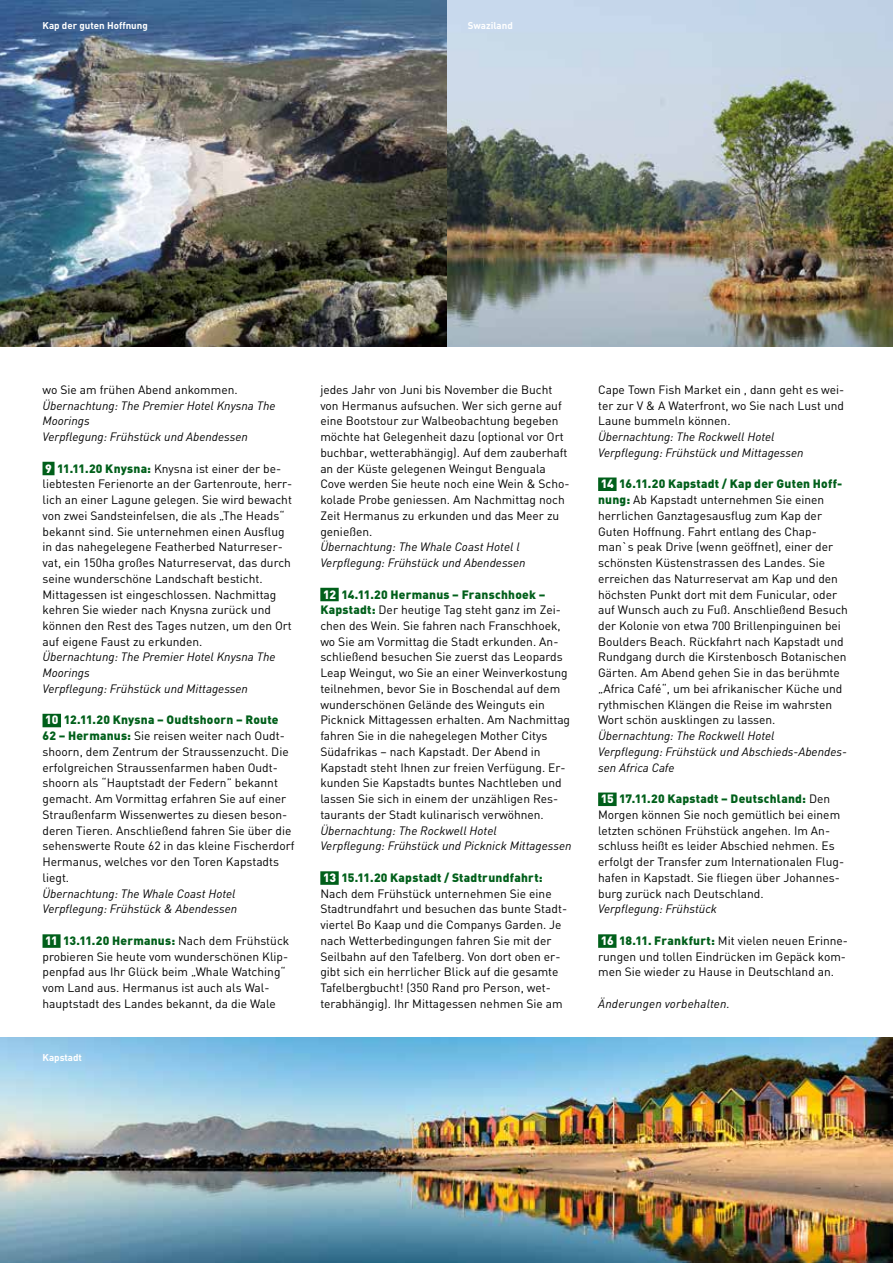
<style>
.page{position:relative;width:893px;height:1263px;background:#fff}
.page>*{position:absolute;margin:0;border:0;box-sizing:border-box;transform-origin:0 0}
.t1{font:12px/15.8px "DIN";color:#000}
.t2{font:italic 12px/15.8px "DIN";color:#000}
.t3{font:700 9.75px "DIN";color:#fff}
.s1{font-weight:900;color:#fff}
.s2{font-weight:900;color:#005f1a}
</style>
<div class="page">
<div style="left:43px;top:462px;width:12px;height:13px;background:#005f1a"></div>
<div style="left:43px;top:714px;width:18px;height:13px;background:#005f1a"></div>
<div style="left:43px;top:934px;width:18px;height:14px;background:#005f1a"></div>
<div style="left:320px;top:588px;width:19px;height:13px;background:#005f1a"></div>
<div style="left:320px;top:871px;width:19px;height:14px;background:#005f1a"></div>
<div style="left:598px;top:477px;width:19px;height:14px;background:#005f1a"></div>
<div style="left:598px;top:792px;width:19px;height:14px;background:#005f1a"></div>
<div style="left:598px;top:934px;width:18px;height:14px;background:#005f1a"></div>
<img style="left:0;top:0;width:893px;height:347px">
<img style="left:0;top:1037px;width:893px;height:226px">
<p class="t3" style="left:43px;top:19px;width:107px">Kap der guten Hoffnung</p>
<p class="t3" style="left:468px;top:19px;width:47px">Swaziland</p>
<p class="t1" style="left:43px;top:381px;width:197px">wo Sie am frühen Abend ankommen.</p>
<p class="t2" style="left:43px;top:397px;width:234px">Übernachtung: The Premier Hotel Knysna The<br>Moorings<br>Verpflegung: Frühstück und Abendessen</p>
<p class="t1" style="left:43px;top:460px;width:251px"><span class="s1">9</span> <span class="s2">11.11.20 Knysna:</span> Knysna ist einer der be&shy;liebtesten Ferienorte an der Gartenroute, herr&shy;lich an einer Lagune gelegen. Sie wird bewacht von zwei Sandsteinfelsen, die als „The Heads“ bekannt sind. Sie unternehmen einen Ausflug in das nahegelegene Featherbed Naturreser&shy;vat, ein 150ha großes Naturreservat, das durch seine wunderschöne Landschaft besticht.<br>Mittagessen ist eingeschlossen. Nachmittag kehren Sie wieder nach Knysna zurück und können den Rest des Tages nutzen, um den Ort auf eigene Faust zu erkunden.</p>
<p class="t2" style="left:43px;top:649px;width:234px">Übernachtung: The Premier Hotel Knysna The<br>Moorings<br>Verpflegung: Frühstück und Mittagessen</p>
<p class="t1" style="left:43px;top:712px;width:254px"><span class="s1">10</span> <span class="s2">12.11.20 Knysna – Oudtshoorn – Route<br>62 – Hermanus:</span> Sie reisen weiter nach Oudt&shy;shoorn, dem Zentrum der Straussenzucht. Die erfolgreichen Straussenfarmen haben Oudt&shy;shoorn als “Hauptstadt der Federn” bekannt gemacht. Am Vormittag erfahren Sie auf einer Straußenfarm Wissenwertes zu diesen beson&shy;deren Tieren. Anschließend fahren Sie über die sehenswerte Route 62 in das kleine Fischerdorf Hermanus, welches vor den Toren Kapstadts liegt.</p>
<p class="t2" style="left:43px;top:885px;width:196px">Übernachtung: The Whale Coast Hotel<br>Verpflegung: Frühstück &amp; Abendessen</p>
<p class="t1" style="left:43px;top:932px;width:248px"><span class="s1">11</span> <span class="s2">13.11.20 Hermanus:</span> Nach dem Frühstück probieren Sie heute vom wunderschönen Klip&shy;penpfad aus Ihr Glück beim „Whale Watching“ vom Land aus. Hermanus ist auch als Wal&shy;hauptstadt des Landes bekannt, da die Wale</p>
<p class="t3" style="left:43px;top:1051px;width:41px">Kapstadt</p>
<p class="t1" style="left:320px;top:381px;width:251px">jedes Jahr von Juni bis November die Bucht von Hermanus aufsuchen. Wer sich gerne auf eine Bootstour zur Walbeobachtung begeben möchte hat Gelegenheit dazu (optional vor Ort buchbar, wetterabhängig). Auf dem zauberhaft an der Küste gelegenen Weingut Benguala Cove werden Sie heute noch eine Wein &amp; Scho&shy;kolade Probe geniessen. Am Nachmittag noch Zeit Hermanus zu erkunden und das Meer zu genießen.</p>
<p class="t2" style="left:320px;top:539px;width:207px">Übernachtung: The Whale Coast Hotel l<br>Verpflegung: Frühstück und Abendessen</p>
<p class="t1" style="left:320px;top:586px;width:251px"><span class="s1">12</span> <span class="s2">14.11.20 Hermanus – Franschhoek – Kapstadt:</span> Der heutige Tag steht ganz im Zei&shy;chen des Wein. Sie fahren nach Franschhoek, wo Sie am Vormittag die Stadt erkunden. An&shy;schließend besuchen Sie zuerst das Leopards Leap Weingut, wo Sie an einer Weinverkostung teilnehmen, bevor Sie in Boschendal auf dem wunderschönen Gelände des Weinguts ein Picknick Mittagessen erhalten. Am Nachmittag fahren Sie in die nahegelegen Mother Citys Südafrikas – nach Kapstadt. Der Abend in Kapstadt steht Ihnen zur freien Verfügung. Er&shy;kunden Sie Kapstadts buntes Nachtleben und lassen Sie sich in einem der unzähligen Res&shy;taurants der Stadt kulinarisch verwöhnen.</p>
<p class="t2" style="left:320px;top:822px;width:253px">Übernachtung: The Rockwell Hotel<br>Verpflegung: Frühstück und Picknick Mittagessen</p>
<p class="t1" style="left:320px;top:869px;width:248px"><span class="s1">13</span> <span class="s2">15.11.20 Kapstadt / Stadtrundfahrt:<br></span>Nach dem Frühstück unternehmen Sie eine Stadtrundfahrt und besuchen das bunte Stadt&shy;viertel Bo Kaap und die Companys Garden. Je nach Wetterbedingungen fahren Sie mit der Seilbahn auf den Tafelberg. Von dort oben er&shy;gibt sich ein herrlicher Blick auf die gesamte Tafelbergbucht! (350 Rand pro Person, wet&shy;terabhängig). Ihr Mittagessen nehmen Sie am</p>
<p class="t1" style="left:598px;top:381px;width:248px;text-align:justify">Cape Town Fish Market ein , dann geht es wei&shy;ter zur V &amp; A Waterfront, wo Sie nach Lust und Laune bummeln können.</p>
<p class="t2" style="left:598px;top:429px;width:207px">Übernachtung: The Rockwell Hotel<br>Verpflegung: Frühstück und Mittagessen</p>
<p class="t1" style="left:598px;top:476px;width:251px"><span class="s1">14</span> <span class="s2">16.11.20 Kapstadt / Kap der Guten Hoff&shy;nung:</span> Ab Kapstadt unternehmen Sie einen herrlichen Ganztagesausflug zum Kap der Guten Hoffnung. Fahrt entlang des Chap&shy;man`s peak Drive (wenn geöffnet), einer der schönsten Küstenstrassen des Landes. Sie erreichen das Naturreservat am Kap und den höchsten Punkt dort mit dem Funicular, oder auf Wunsch auch zu Fuß. Anschließend Besuch der Kolonie von etwa 700 Brillenpinguinen bei Boulders Beach. Rückfahrt nach Kapstadt und Rundgang durch die Kirstenbosch Botanischen Gärten. Am Abend gehen Sie in das berühmte „Africa Café“, um bei afrikanischer Küche und rythmischen Klängen die Reise im wahrsten Wort schön ausklingen zu lassen.</p>
<p class="t2" style="left:598px;top:728px;width:250px">Übernachtung: The Rockwell Hotel<br>Verpflegung: Frühstück und Abschieds-Abendes&shy;sen Africa Cafe</p>
<p class="t1" style="left:598px;top:791px;width:248px"><span class="s1">15</span> <span class="s2">17.11.20 Kapstadt – Deutschland:</span> Den Morgen können Sie noch gemütlich bei einem letzten schönen Frühstück angehen. Im An&shy;schluss heißt es leider Abschied nehmen. Es erfolgt der Transfer zum Internationalen Flug&shy;hafen in Kapstadt. Sie fliegen über Johannes&shy;burg zurück nach Deutschland.</p>
<p class="t2" style="left:598px;top:901px;width:120px">Verpflegung: Frühstück</p>
<p class="t1" style="left:598px;top:932px;width:251px"><span class="s1">16</span> <span class="s2">18.11. Frankfurt:</span> Mit vielen neuen Erinne&shy;rungen und tollen Eindrücken im Gepäck kom&shy;men Sie wieder zu Hause in Deutschland an.</p>
<p class="t2" style="left:598px;top:995px;width:133px">Änderungen vorbehalten.</p>
</div>
